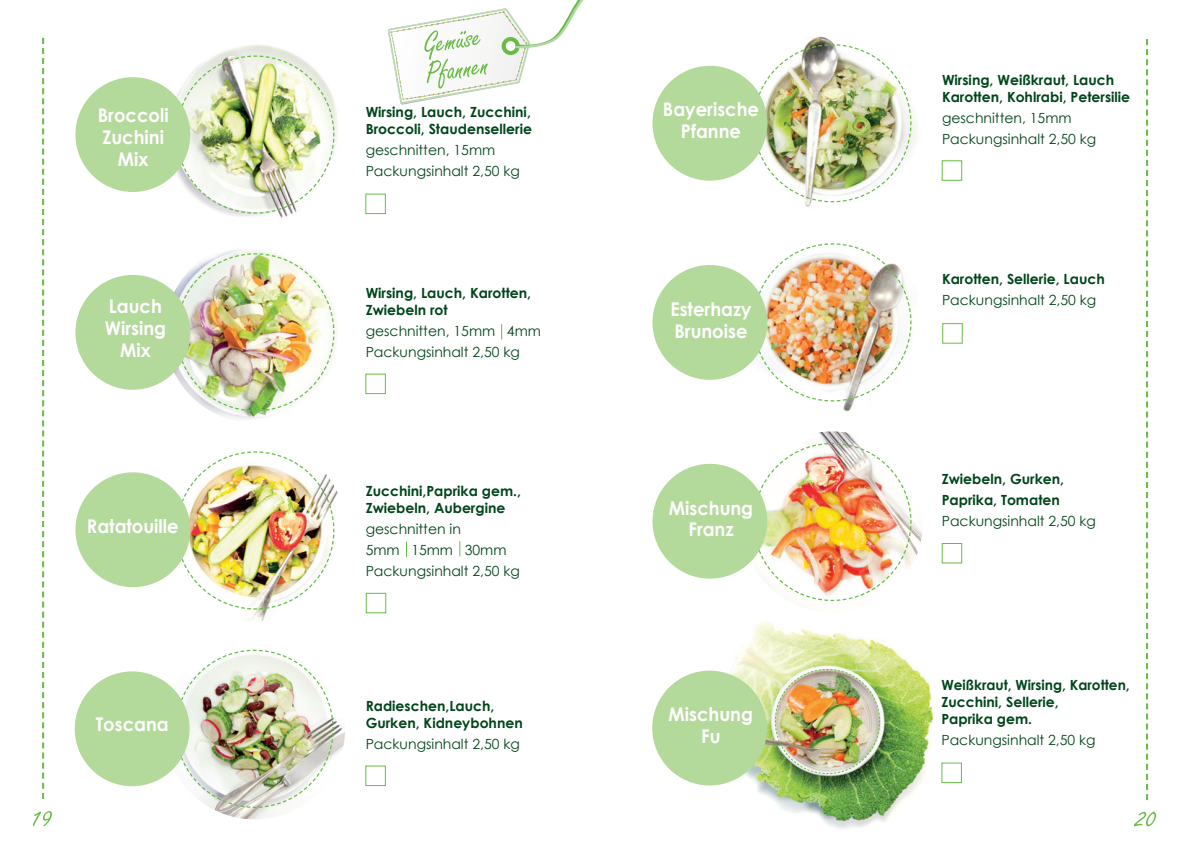
<style>
.page{position:relative;width:1191px;height:842px;background:#fff}
.page>*{position:absolute;margin:0;border:0;box-sizing:border-box;transform-origin:0 0}
.t1{font:700 18.9px/21.9px "Century Gothic";color:#fff;scale:.95 1}
.t2{font:700 14px/17px "Century Gothic";color:#00461a}
.t3{font:14px "Century Gothic";color:#00461a}
</style>
<div class="page">
<img style="left:685px;top:620px;width:271px;height:209px">
<img style="left:749px;top:431px;width:173px;height:133px">
<img style="left:752px;top:442px;width:160px;height:160px">
<div style="left:652px;top:464px;width:115px;height:115px;background:#b3d99b;border-radius:50%"></div>
<img style="left:752px;top:243px;width:160px;height:159px">
<div style="left:652px;top:265px;width:115px;height:115px;background:#b3d99b;border-radius:50%"></div>
<img style="left:742px;top:33px;width:181px;height:181px;border-radius:91px">
<img style="left:752px;top:44px;width:160px;height:159px">
<div style="left:652px;top:66px;width:115px;height:115px;background:#b3d99b;border-radius:50%"></div>
<svg style="left:1146px;top:39px;width:2px;height:761px"></svg>
<svg style="left:42px;top:38px;width:2px;height:761px"></svg>
<img style="left:165px;top:440px;width:181px;height:181px;border-radius:91px">
<img style="left:176px;top:451px;width:159px;height:159px">
<div style="left:75px;top:472px;width:115px;height:115px;background:#b3d99b;border-radius:50%"></div>
<img style="left:174px;top:250px;width:163px;height:169px">
<img style="left:176px;top:253px;width:159px;height:159px">
<div style="left:75px;top:275px;width:115px;height:115px;background:#b3d99b;border-radius:50%"></div>
<img style="left:172px;top:44px;width:166px;height:174px">
<img style="left:176px;top:55px;width:159px;height:159px">
<div style="left:75px;top:77px;width:115px;height:115px;background:#b3d99b;border-radius:50%"></div>
<svg style="left:33px;top:811px;width:19px;height:15px"></svg>
<svg style="left:1133px;top:811px;width:23px;height:15px"></svg>
<img style="left:212px;top:718px;width:133px;height:101px">
<img style="left:177px;top:649px;width:157px;height:159px">
<div style="left:75px;top:671px;width:115px;height:115px;background:#b3d99b;border-radius:50%"></div>
<div style="left:365px;top:194px;width:21px;height:20px;border:1px solid #68bc45"></div>
<div style="left:365px;top:374px;width:21px;height:20px;border:1px solid #68bc45"></div>
<div style="left:365px;top:765px;width:21px;height:21px;border:1px solid #68bc45"></div>
<div style="left:941px;top:160px;width:21px;height:21px;border:1px solid #68bc45"></div>
<div style="left:942px;top:323px;width:20px;height:21px;border:1px solid #68bc45"></div>
<div style="left:941px;top:543px;width:21px;height:20px;border:1px solid #68bc45"></div>
<div style="left:366px;top:593px;width:20px;height:20px;border:1px solid #68bc45"></div>
<img style="left:774px;top:669px;width:106px;height:105px">
<div style="left:652px;top:671px;width:115px;height:114px;background:#b3d99b;border-radius:50%"></div>
<div style="left:941px;top:763px;width:21px;height:20px;border:1px solid #68bc45"></div>
<svg style="left:406px;top:541px;width:1px;height:16px"></svg>
<svg style="left:459px;top:541px;width:1px;height:15px"></svg>
<svg style="left:501px;top:324px;width:1px;height:15px"></svg>
<svg style="left:388px;top:0;width:196px;height:105px"></svg>
<p class="t1" style="left:98px;top:104px;width:76px">Broccoli<br>Zuchini</p>
<p class="t1" style="left:118px;top:147px;width:34px">Mix</p>
<p class="t1" style="left:105px;top:295px;width:66px">Lauch<br>Wirsing</p>
<p class="t1" style="left:120px;top:339px;width:34px">Mix</p>
<p class="t1" style="left:87px;top:515px;width:98px">Ratatouille</p>
<p class="t1" style="left:96px;top:713px;width:78px">Toscana</p>
<p class="t2" style="left:366px;top:103px;width:168px">Wirsing, Lauch, Zucchini,<br>Broccoli, Staudensellerie</p>
<p class="t3" style="left:366px;top:142px;width:131px">geschnitten, 15mm</p>
<p class="t3" style="left:366px;top:163px;width:156px">Packungsinhalt 2,50 kg</p>
<p class="t2" style="left:366px;top:284px;width:167px">Wirsing, Lauch, Karotten,<br>Zwiebeln rot</p>
<p class="t3" style="left:366px;top:322px;width:177px">geschnitten, 15mm 4mm</p>
<p class="t3" style="left:366px;top:343px;width:156px">Packungsinhalt 2,50 kg</p>
<p class="t2" style="left:366px;top:482px;width:157px">Zucchini,Paprika gem.,<br>Zwiebeln, Aubergine</p>
<p class="t3" style="left:366px;top:520px;width:97px">geschnitten in</p>
<p class="t3" style="left:366px;top:541px;width:142px">5mm 15mm 30mm</p>
<p class="t3" style="left:366px;top:562px;width:156px">Packungsinhalt 2,50 kg</p>
<p class="t2" style="left:366px;top:697px;width:159px">Radieschen,Lauch,<br>Gurken, Kidneybohnen</p>
<p class="t3" style="left:366px;top:735px;width:156px">Packungsinhalt 2,50 kg</p>
<p class="t1" style="left:663px;top:98px;width:103px">Bayerische</p>
<p class="t1" style="left:681px;top:120px;width:65px">Pfanne</p>
<p class="t1" style="left:670px;top:298px;width:87px">Esterhazy</p>
<p class="t1" style="left:674px;top:320px;width:78px">Brunoise</p>
<p class="t1" style="left:669px;top:496px;width:90px">Mischung</p>
<p class="t1" style="left:688px;top:518px;width:49px">Franz</p>
<p class="t1" style="left:668px;top:703px;width:90px">Mischung</p>
<p class="t1" style="left:701px;top:725px;width:22px">Fu</p>
<p class="t2" style="left:942px;top:71px;width:190px">Wirsing, Weißkraut, Lauch<br>Karotten, Kohlrabi, Petersilie</p>
<p class="t3" style="left:942px;top:109px;width:131px">geschnitten, 15mm</p>
<p class="t3" style="left:942px;top:130px;width:156px">Packungsinhalt 2,50 kg</p>
<p class="t2" style="left:942px;top:270px;width:164px">Karotten, Sellerie, Lauch</p>
<p class="t3" style="left:942px;top:292px;width:156px">Packungsinhalt 2,50 kg</p>
<p class="t2" style="left:941px;top:470px;width:124px">Zwiebeln, Gurken,</p>
<p class="t2" style="left:941px;top:491px;width:120px">Paprika, Tomaten</p>
<p class="t3" style="left:941px;top:512px;width:156px">Packungsinhalt 2,50 kg</p>
<p class="t2" style="left:941px;top:676px;width:190px">Weißkraut, Wirsing, Karotten,<br>Zucchini, Sellerie,</p>
<p class="t2" style="left:941px;top:710px;width:92px">Paprika gem.</p>
<p class="t3" style="left:941px;top:732px;width:156px">Packungsinhalt 2,50 kg</p>
</div>
